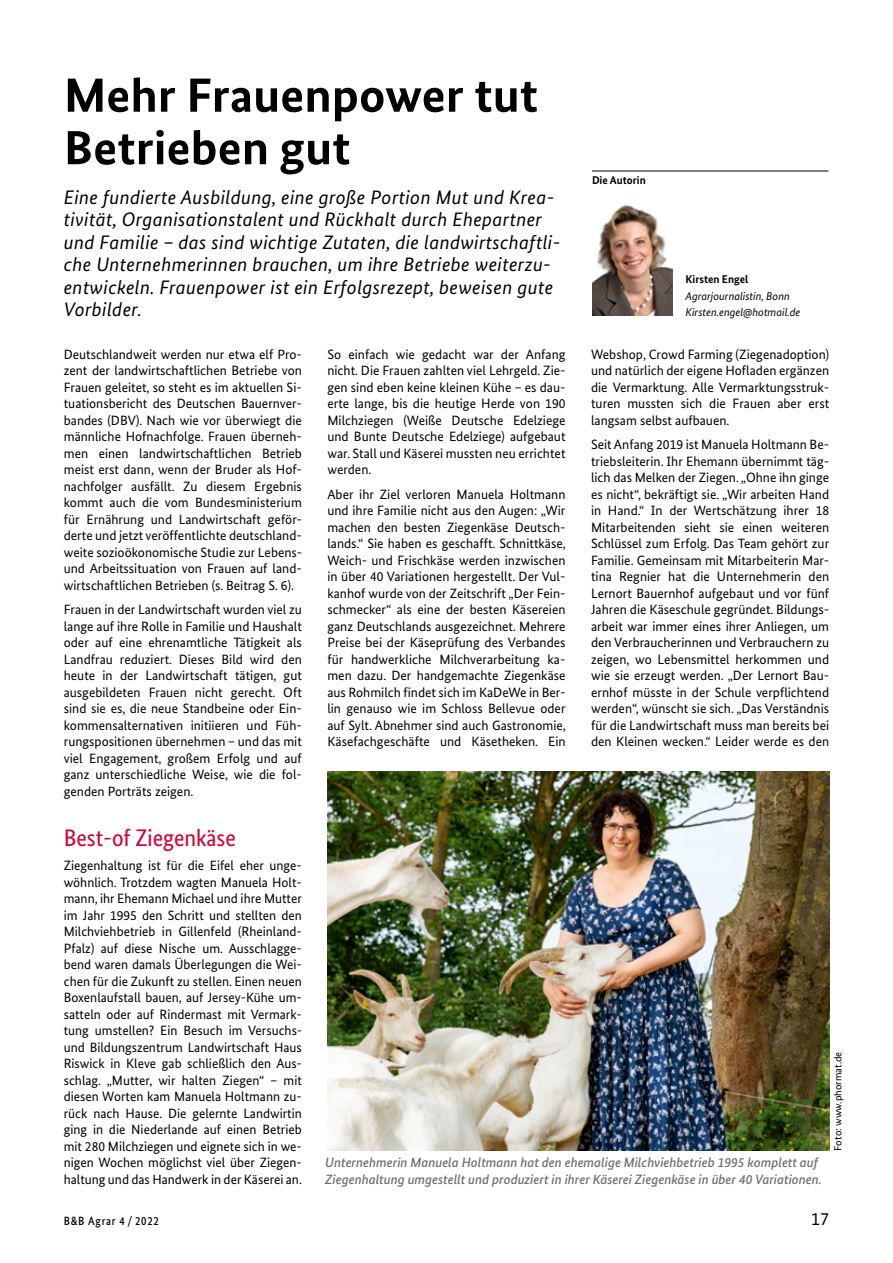
<style>
.page{position:relative;width:893px;height:1263px;background:#fff}
.page>*{position:absolute;margin:0;border:0;box-sizing:border-box;transform-origin:0 0}
.t1{font:700 48px/52.5px "Bundes Sans";color:#000;scale:1.05 1}
.t2{font:24px "Bundes Sans Cond";color:#d3043b;scale:1.05 1}
.t3{font:italic 19.5px/22.5px "Bundes Sans";letter-spacing:.02em;color:#000}
.t4{font:18px "Bundes Sans";color:#000}
.t5{font:13.5px/16.5px "Bundes Sans";color:#000;text-align:justify}
.t6{font:italic 500 13.5px/16.5px "Bundes Sans";color:#706f6f}
.t7{font:500 12px "Bundes Sans";letter-spacing:.07em;color:#000;scale:.9 1}
.t8{font:italic 11.25px/16.5px "Bundes Sans";color:#000}
.t9{font:700 11.25px "Bundes Sans";color:#000}
.t10{font:10.5px "Bundes Sans";color:#000}
</style>
<div class="page">
<img style="left:327px;top:771px;width:502px;height:380px">
<hr style="left:592px;top:171px;width:236px;height:1px;background:#000">
<img style="left:592px;top:205px;width:81px;height:111px">
<h1 class="t1" style="left:64px;top:69px;width:453px">Mehr Frauenpower tut<br>Betrieben gut</h1>
<p class="t3" style="left:64px;top:186px;width:498px">Eine fundierte Ausbildung, eine große Portion Mut und Krea&shy;tivität, Organisationstalent und Rückhalt durch Ehepartner und Familie – das sind wichtige Zutaten, die landwirtschaftli&shy;che Unternehmerinnen brauchen, um ihre Betriebe weiterzu&shy;entwickeln. Frauenpower ist ein Erfolgsrezept, beweisen gute Vorbilder.</p>
<p class="t5" style="left:64px;top:346px;width:240px">Deutschlandweit werden nur etwa elf Pro&shy;zent der landwirtschaftlichen Betriebe von Frauen geleitet, so steht es im aktuellen Si&shy;tuationsbericht des Deutschen Bauernver&shy;bandes (DBV). Nach wie vor überwiegt die männliche Hofnachfolge. Frauen überneh&shy;men einen landwirtschaftlichen Betrieb meist erst dann, wenn der Bruder als Hof&shy;nachfolger ausfällt. Zu diesem Ergebnis kommt auch die vom Bundesministerium für Ernährung und Landwirtschaft geför&shy;derte und jetzt veröffentlichte deutschland&shy;weite sozioökonomische Studie zur Lebens&shy;und Arbeitssituation von Frauen auf land&shy;wirtschaftlichen Betrieben (s. Beitrag S. 6).</p>
<p class="t5" style="left:64px;top:601px;width:240px">Frauen in der Landwirtschaft wurden viel zu lange auf ihre Rolle in Familie und Haushalt oder auf eine ehrenamtliche Tätigkeit als Landfrau reduziert. Dieses Bild wird den heute in der Landwirtschaft tätigen, gut ausgebildeten Frauen nicht gerecht. Oft sind sie es, die neue Standbeine oder Ein&shy;kommensalternativen initiieren und Füh&shy;rungspositionen übernehmen – und das mit viel Engagement, großem Erfolg und auf ganz unterschiedliche Weise, wie die fol&shy;genden Porträts zeigen.</p>
<h2 class="t2" style="left:64px;top:824px;width:165px">Best-of Ziegenkäse</h2>
<p class="t5" style="left:64px;top:857px;width:240px">Ziegenhaltung ist für die Eifel eher unge&shy;wöhnlich. Trotzdem wagten Manuela Holt&shy;mann, ihr Ehemann Michael und ihre Mutter im Jahr 1995 den Schritt und stellten den Milchviehbetrieb in Gillenfeld (Rheinland-Pfalz) auf diese Nische um. Ausschlagge&shy;bend waren damals Überlegungen die Wei&shy;chen für die Zukunft zu stellen. Einen neuen Boxenlaufstall bauen, auf Jersey-Kühe um&shy;satteln oder auf Rindermast mit Vermark&shy;tung umstellen? Ein Besuch im Versuchs&shy;und Bildungszentrum Landwirtschaft Haus Riswick in Kleve gab schließlich den Aus&shy;schlag. „Mutter, wir halten Ziegen“ – mit diesen Worten kam Manuela Holtmann zu&shy;rück nach Hause. Die gelernte Landwirtin ging in die Niederlande auf einen Betrieb mit 280 Milchziegen und eignete sich in we&shy;nigen Wochen möglichst viel über Ziegen&shy;haltung und das Handwerk in der Käserei an.</p>
<p class="t9" style="left:592px;top:173px;width:55px">Die Autorin</p>
<p class="t9" style="left:686px;top:272px;width:64px">Kirsten Engel</p>
<p class="t8" style="left:686px;top:288px;width:116px">Agrarjournalistin, Bonn<br>Kirsten.engel@hotmail.de</p>
<p class="t5" style="left:591px;top:346px;width:240px">Webshop, Crowd Farming (Ziegenadoption) und natürlich der eigene Hofladen ergänzen die Vermarktung. Alle Vermarktungsstruk&shy;turen mussten sich die Frauen aber erst langsam selbst aufbauen.</p>
<p class="t5" style="left:591px;top:436px;width:240px">Seit Anfang 2019 ist Manuela Holtmann Be&shy;triebsleiterin. Ihr Ehemann übernimmt täg&shy;lich das Melken der Ziegen. „Ohne ihn ginge es nicht“, bekräftigt sie. „Wir arbeiten Hand in Hand.“ In der Wertschätzung ihrer 18<br>Mitarbeitenden sieht sie einen weiteren Schlüssel zum Erfolg. Das Team gehört zur Familie. Gemeinsam mit Mitarbeiterin Mar&shy;tina Regnier hat die Unternehmerin den Lernort Bauernhof aufgebaut und vor fünf Jahren die Käseschule gegründet. Bildungs&shy;arbeit war immer eines ihrer Anliegen, um den Verbraucherinnen und Verbrauchern zu zeigen, wo Lebensmittel herkommen und wie sie erzeugt werden. „Der Lernort Bau&shy;ernhof müsste in der Schule verpflichtend werden“, wünscht sie sich. „Das Verständnis für die Landwirtschaft muss man bereits bei den Kleinen wecken.“ Leider werde es den</p>
<p class="t5" style="left:327px;top:346px;width:240px">So einfach wie gedacht war der Anfang nicht. Die Frauen zahlten viel Lehrgeld. Zie&shy;gen sind eben keine kleinen Kühe – es dau&shy;erte lange, bis die heutige Herde von 190<br>Milchziegen (Weiße Deutsche Edelziege und Bunte Deutsche Edelziege) aufgebaut war. Stall und Käserei mussten neu errichtet werden.</p>
<p class="t5" style="left:327px;top:486px;width:240px">Aber ihr Ziel verloren Manuela Holtmann und ihre Familie nicht aus den Augen: „Wir machen den besten Ziegenkäse Deutsch&shy;lands.“ Sie haben es geschafft. Schnittkäse, Weich- und Frischkäse werden inzwischen in über 40 Variationen hergestellt. Der Vul&shy;kanhof wurde von der Zeitschrift „Der Fein&shy;schmecker“ als eine der besten Käsereien ganz Deutschlands ausgezeichnet. Mehrere Preise bei der Käseprüfung des Verbandes für handwerkliche Milchverarbeitung ka&shy;men dazu. Der handgemachte Ziegenkäse aus Rohmilch findet sich im KaDeWe in Ber&shy;lin genauso wie im Schloss Bellevue oder auf Sylt. Abnehmer sind auch Gastronomie, Käsefachgeschäfte und Käsetheken. Ein</p>
<p class="t10" style="left:832px;top:1151px;width:101px;rotate:-90deg">Foto: www.phormat.de</p>
<p class="t6" style="left:325px;top:1154px;width:498px">Unternehmerin Manuela Holtmann hat den ehemalige Milchviehbetrieb 1995 komplett auf<br>Ziegenhaltung umgestellt und produziert in ihrer Käserei Ziegenkäse in über 40 Variationen.</p>
<p class="t7" style="left:64px;top:1213px;width:107px">B&amp;B Agrar 4 / 2022</p>
<h3 class="t4" style="left:811px;top:1208px;width:19px">17</h3>
</div>
